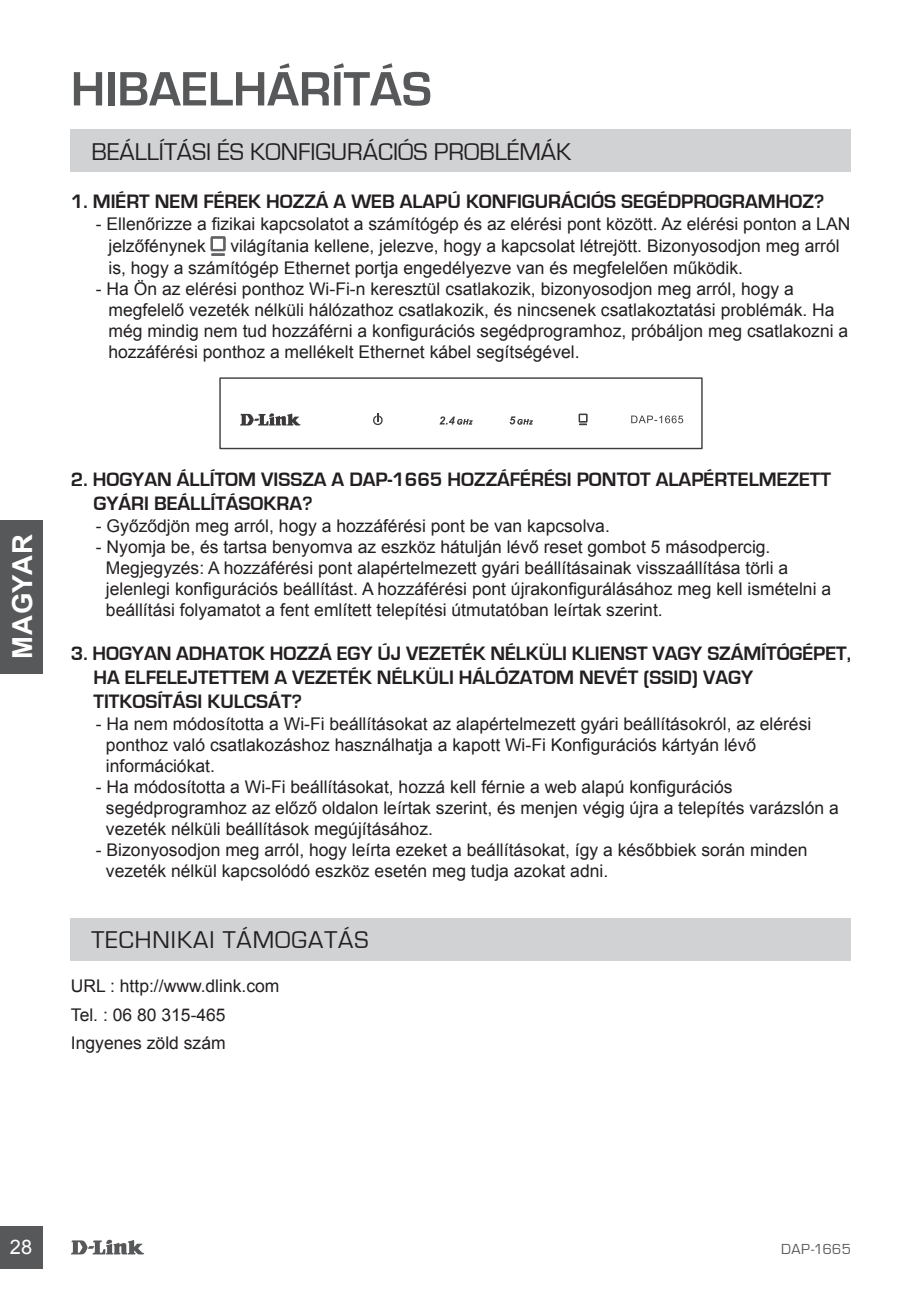
<style>
.page{position:relative;width:922px;height:1297px;background:#fff}
.page>*{position:absolute;margin:0;border:0;box-sizing:border-box;transform-origin:0 0}
.t1{font:700 50px "Eurostile";color:#57585a}
.t2{font:700 27.5px "Arial";letter-spacing:.01em;color:#fff}
.t3{font:25px "Eurostile";color:#231f20}
.t4{font:25px "Eurostile";letter-spacing:.04em;color:#231f20}
.t5{font:700 20px/24px "Eurostile";color:#231f20}
.t6{font:20px "Arial";color:#fff}
.t7{font:17.5px/21px "Arial";color:#231f20}
.t8{font:15px "Eurostile";letter-spacing:.03em;color:#57585a}
</style>
<div class="page">
<svg style="left:71px;top:1239px;width:73px;height:15px"></svg>
<div style="left:0;top:1226px;width:43px;height:43px;background:#57585a"></div>
<div style="left:0;top:520px;width:43px;height:153px;background:#57585a"></div>
<div style="left:71px;top:130px;width:779px;height:42px;background:#d1d2d4"></div>
<svg style="left:211px;top:236px;width:14px;height:20px"></svg>
<div style="left:219px;top:377px;width:483px;height:72px;background:#fff;border:1px solid #3e3e3f"></div>
<svg style="left:373px;top:414px;width:10px;height:11px"></svg>
<svg style="left:631px;top:416px;width:52px;height:7px"></svg>
<svg style="left:240px;top:413px;width:60px;height:13px"></svg>
<svg style="left:578px;top:414px;width:9px;height:11px"></svg>
<svg style="left:439px;top:416px;width:33px;height:8px"></svg>
<svg style="left:509px;top:416px;width:23px;height:8px"></svg>
<div style="left:71px;top:918px;width:779px;height:42px;background:#d1d2d4"></div>
<h1 class="t1" style="left:71px;top:62px;width:362px">HIBAELHÁRÍTÁS</h1>
<h3 class="t3" style="left:92px;top:138px;width:481px">BEÁLLÍTÁSI ÉS KON FIGURÁCIÓS PROBLÉMÁK</h3>
<p class="t5" style="left:71px;top:190px;width:754px">1. MIÉRT NEM FÉREK HOZZÁ A WEB ALAPÚ KONFIGURÁCIÓS SEGÉDPROGRAMHOZ?</p>
<p class="t7" style="left:108px;top:213px;width:743px;line-height:22px;text-indent:-12px">- Ellenőrizze a fizikai kapcsolatot a számítógép és az elérési pont között. Az elérési ponton a LAN jelzőfénynek</p>
<p class="t7" style="left:108px;top:235px;width:732px;line-height:22px;text-indent:122px">világítania kellene, jelezve, hogy a kapcsolat létrejött. Bizonyosodjon meg arról is, hogy a számítógép Ethernet portja engedélyezve van és megfelelően működik.</p>
<p class="t7" style="left:108px;top:279px;width:741px;text-indent:-12px">- Ha Ön az elérési ponthoz Wi-Fi-n keresztül csatlakozik, bizonyosodjon meg arról, hogy a megfelelő vezeték nélküli hálózathoz csatlakozik, és nincsenek csatlakoztatási problémák. Ha még mindig nem tud hozzáférni a konfigurációs segédprogramhoz, próbáljon meg csatlakozni a hozzáférési ponthoz a mellékelt Ethernet kábel segítségével.</p>
<h2 class="t2" style="left:4px;top:659px;width:126px;rotate:-90deg">MAGYAR</h2>
<p class="t5" style="left:93px;top:468px;width:739px;text-indent:-22px">2. HOGYAN ÁLLÍTOM VISSZA A DAP-1665 HOZZÁFÉRÉSI PONTOT ALAPÉRTELMEZETT<br>GYÁRI BEÁLLÍTÁSOKRA?</p>
<p class="t7" style="left:96px;top:516px;width:515px">- Győződjön meg arról, hogy a hozzáférési pont be van kapcsolva.</p>
<p class="t7" style="left:106px;top:537px;width:726px;text-indent:-10px">- Nyomja be, és tartsa benyomva az eszköz hátulján lévő reset gombot 5 másodpercig.<br>Megjegyzés: A hozzáférési pont alapértelmezett gyári beállításainak visszaállítása törli a jelenlegi konfigurációs beállítást. A hozzáférési pont újrakonfigurálásához meg kell ismételni a beállítási folyamatot a fent említett telepítési útmutatóban leírtak szerint.</p>
<p class="t5" style="left:93px;top:642px;width:759px;text-indent:-22px">3. HOGYAN ADHATOK HOZZÁ EGY ÚJ VEZETÉK NÉLKÜLI KLIENST VAGY SZÁMÍTÓGÉPET,<br>HA ELFELEJTETTEM A VEZETÉK NÉLKÜLI HÁLÓZATOM NEVÉT (SSID) VAGY<br>TITKOSÍTÁSI KULCSÁT?</p>
<p class="t7" style="left:106px;top:714px;width:706px;text-indent:-10px">- Ha nem módosította a Wi-Fi beállításokat az alapértelmezett gyári beállításokról, az elérési ponthoz való csatlakozáshoz használhatja a kapott Wi-Fi Konfigurációs kártyán lévő információkat.</p>
<p class="t7" style="left:106px;top:777px;width:734px;text-indent:-10px">- Ha módosította a Wi-Fi beállításokat, hozzá kell férnie a web alapú konfigurációs segédprogramhoz az előző oldalon leírtak szerint, és menjen végig újra a telepítés varázslón a vezeték nélküli beállítások megújításához.</p>
<p class="t7" style="left:106px;top:840px;width:703px;text-indent:-10px">- Bizonyosodjon meg arról, hogy leírta ezeket a beállításokat, így a későbbiek során minden vezeték nélkül kapcsolódó eszköz esetén meg tudja azokat adni.</p>
<h3 class="t4" style="left:92px;top:926px;width:277px">TECHNI KAI TÁMOGATÁS</h3>
<p class="t7" style="left:71px;top:972px;width:210px;line-height:28px">URL : http://www.dlink.com<br>Tel. : 06 80 315-465<br>Ingyenes zöld szám</p>
<p class="t6" style="left:10px;top:1234px;width:24px">28</p>
<p class="t8" style="left:780px;top:1241px;width:71px">DAP-1665</p>
</div>
